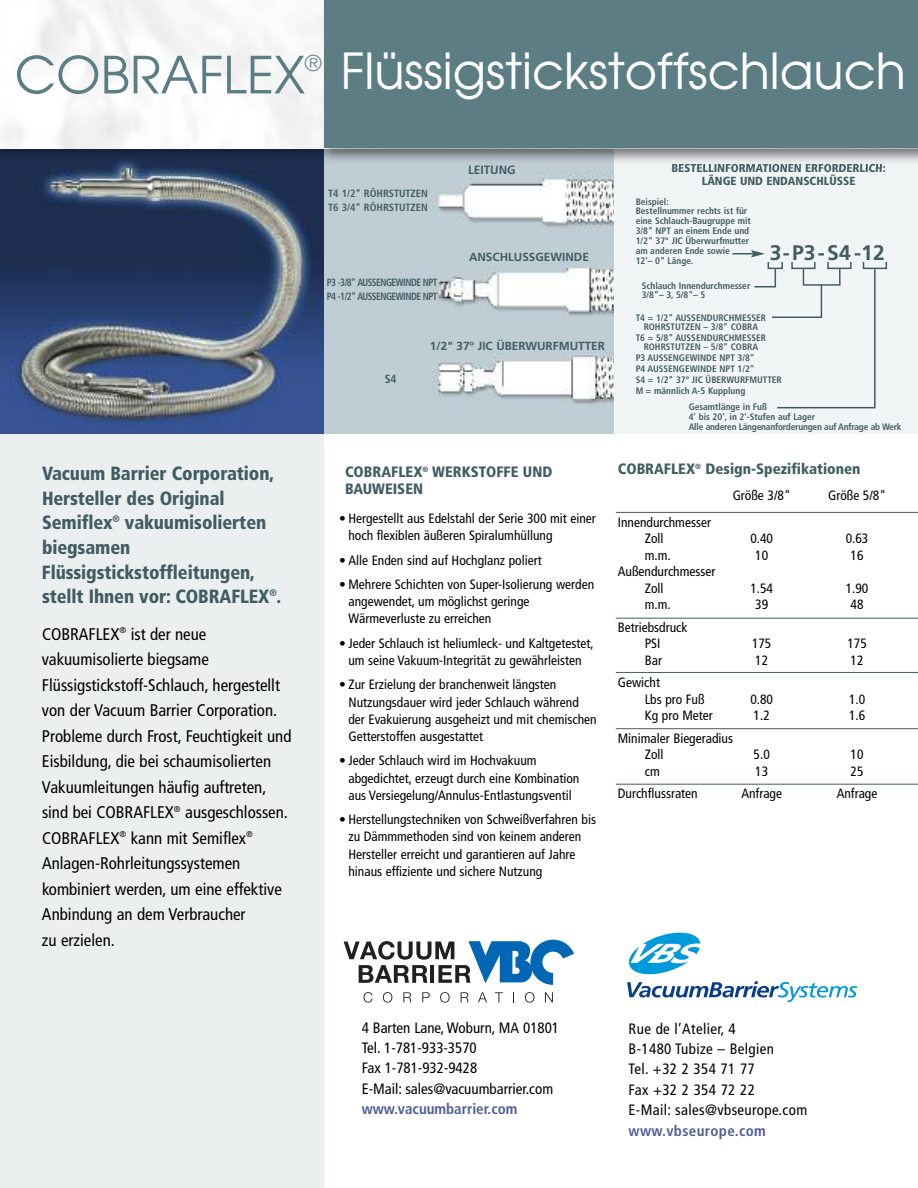
<style>
.page{position:relative;width:918px;height:1188px;background:#fff}
.page>*{position:absolute;margin:0;border:0;box-sizing:border-box;transform-origin:0 0}
.t1{font:51px "Avant Garde";color:#5c7d84}
.t2{font:49.5px "Avant Garde";color:#fff}
.t3{font:21.75px "Avant Garde";color:#5c7d84}
.t4{font:700 21.15px "Frutiger";color:#425d62}
.t5{font:900 condensed 19.2px/24.6px "Frutiger";letter-spacing:-.005em;color:#425d62;scale:.96 1}
.t6{font:condensed 16.8px/25.5px "Frutiger";color:#000}
.t7{font:condensed 15px/20.2px "Frutiger";color:#000}
.t8{font:condensed 15px/20.4px "Frutiger";letter-spacing:.025em;color:#000}
.t9{font:900 condensed 15px/16.8px "Frutiger";color:#425d62}
.t10{font:700 condensed 15px "Frutiger";color:#505e96}
.t11{font:700 condensed 15px "Frutiger";letter-spacing:.025em;color:#505e96}
.t12{font:condensed 13.5px/17.2px "Frutiger";color:#000}
.t13{font:900 condensed 11.7px/12.9px "Frutiger";color:#425d62;text-align:center}
.t14{font:700 11.7px "Frutiger";color:#425d62}
.t15{font:700 condensed 11.7px "Frutiger";color:#425d62}
.t16{font:700 condensed 10.5px/14.1px "Frutiger";letter-spacing:-.05em;color:#425d62;scale:.9 1}
.t17{font:700 condensed 10.5px/14.1px "Frutiger";color:#425d62}
.t18{font:700 condensed 9.45px/9.9px "Frutiger";color:#425d62}
.t19{font:700 condensed 9.45px/9.9px "Frutiger";letter-spacing:-.02em;color:#425d62}
</style>
<div class="page">
<div style="left:0;top:148px;width:324px;height:1040px;background:#ebeff0"></div>
<img style="left:0;top:168px;width:324px;height:266px">
<svg style="left:324px;top:168px;width:290px;height:266px;fill:#bfced5"></svg>
<div style="left:614px;top:148px;width:304px;height:286px;background:#f2f5f5"></div>
<hr style="left:803px;top:284px;width:37px;height:2px;background:#425d62">
<svg style="left:803px;top:269px;width:1px;height:15px"></svg>
<hr style="left:821px;top:285px;width:1px;height:33px;background:#425d62">
<svg style="left:732px;top:250px;width:33px;height:7px"></svg>
<svg style="left:775px;top:269px;width:1px;height:17px"></svg>
<svg style="left:839px;top:269px;width:2px;height:16px"></svg>
<hr style="left:874px;top:269px;width:2px;height:138px;background:#425d62">
<hr style="left:754px;top:286px;width:22px;height:2px;background:#425d62">
<hr style="left:772px;top:316px;width:50px;height:2px;background:#425d62">
<hr style="left:777px;top:407px;width:98px;height:1px;background:#425d62">
<div style="left:768px;top:259px;width:15px;height:10px;border:2px solid #425d62"></div>
<div style="left:791px;top:259px;width:25px;height:10px;border:2px solid #425d62"></div>
<div style="left:827px;top:259px;width:25px;height:10px;border:2px solid #425d62"></div>
<div style="left:863px;top:259px;width:24px;height:10px;border:2px solid #425d62"></div>
<div style="left:765px;top:241px;width:126px;height:21px;background:#f2f5f5"></div>
<img style="left:0;top:148px;width:918px;height:20px">
<div style="left:0;top:0;width:918px;height:148px;background:#f8f8f9"></div>
<svg style="left:324px;top:148px;width:1px;height:20px"></svg>
<img style="left:469px;top:165px;width:46px;height:2px">
<img style="left:672px;top:164px;width:163px;height:3px">
<div style="left:324px;top:0;width:594px;height:148px;background:#5c7d84"></div>
<hr style="left:616px;top:512px;width:302px;height:1px;background:#425d62">
<hr style="left:616px;top:618px;width:302px;height:1px;background:#425d62">
<hr style="left:616px;top:672px;width:302px;height:1px;background:#425d62">
<hr style="left:616px;top:728px;width:302px;height:1px;background:#425d62">
<hr style="left:616px;top:784px;width:302px;height:1px;background:#425d62">
<svg style="left:364px;top:992px;width:8px;height:11px"></svg>
<svg style="left:383px;top:992px;width:9px;height:11px"></svg>
<svg style="left:403px;top:992px;width:8px;height:10px"></svg>
<svg style="left:422px;top:992px;width:8px;height:10px"></svg>
<svg style="left:440px;top:992px;width:10px;height:11px"></svg>
<svg style="left:461px;top:992px;width:8px;height:10px"></svg>
<svg style="left:478px;top:992px;width:9px;height:10px"></svg>
<svg style="left:495px;top:992px;width:8px;height:10px"></svg>
<svg style="left:525px;top:992px;width:9px;height:11px"></svg>
<svg style="left:545px;top:992px;width:8px;height:10px"></svg>
<svg style="left:344px;top:940px;width:230px;height:45px"></svg>
<svg style="left:628px;top:933px;width:72px;height:41px"></svg>
<svg style="left:627px;top:981px;width:230px;height:21px"></svg>
<h1 class="t1" style="left:15px;top:46px;width:292px">COBRAFLEX</h1>
<h3 class="t3" style="left:305px;top:51px;width:18px">®</h3>
<h2 class="t2" style="left:341px;top:43px;width:567px">Flüssigstickstoffschlauch</h2>
<h3 class="t5" style="left:42px;top:463px;width:251px">Vacuum Barrier Corporation,<br>Hersteller des Original<br>Semiflex<sup>®</sup> vakuumisolierten biegsamen<br>Flüssigstickstoffleitungen, stellt Ihnen vor: COBRAFLEX<sup>®</sup>.</h3>
<p class="t6" style="left:42px;top:622px;width:251px">COBRAFLEX<sup>®</sup> ist der neue vakuumisolierte biegsame Flüssigstickstoff-Schlauch, hergestellt von der Vacuum Barrier Corporation.<br>Probleme durch Frost, Feuchtigkeit und Eisbildung, die bei schaumisolierten Vakuumleitungen häufig auftreten, sind bei COBRAFLEX<sup>®</sup> ausgeschlossen.<br>COBRAFLEX<sup>®</sup> kann mit Semiflex<sup>® </sup>Anlagen-Rohrleitungssystemen kombiniert werden, um eine effektive Anbindung an dem Verbraucher<br>zu erzielen.</p>
<p class="t17" style="left:328px;top:187px;width:101px">T4 1/2" RÖHRSTUTZEN<br>T6 3/4" RÖHRSTUTZEN</p>
<p class="t16" style="left:327px;top:276px;width:125px">P3 -3/8" AUSSENGEWINDE NPT<br>P4 -1/2" AUSSENGEWINDE NPT</p>
<p class="t14" style="left:468px;top:165px;width:49px">LEITUNG</p>
<p class="t14" style="left:469px;top:253px;width:121px">ANSCHLUSSGEWINDE</p>
<p class="t15" style="left:385px;top:374px;width:13px">S4</p>
<p class="t14" style="left:430px;top:342px;width:177px">1/2" 37º JIC ÜBERWURFMUTTER</p>
<p class="t9" style="left:345px;top:465px;width:209px">COBRAFLEX<sup>®</sup> WERKSTOFFE UND<br>BAUWEISEN</p>
<p class="t12" style="left:348px;top:511px;width:249px;text-indent:-9px">• Hergestellt aus Edelstahl der Serie 300 mit einer hoch flexiblen äußeren Spiralumhüllung</p>
<p class="t12" style="left:339px;top:552px;width:204px">• Alle Enden sind auf Hochglanz poliert</p>
<p class="t12" style="left:348px;top:577px;width:247px;text-indent:-9px">• Mehrere Schichten von Super-Isolierung werden angewendet, um möglichst geringe<br>Wärmeverluste zu erreichen</p>
<p class="t12" style="left:339px;top:636px;width:256px;text-align:center">• Jeder Schlauch ist heliumleck- und Kaltgetestet, um seine Vakuum-Integrität zu gewährleisten</p>
<p class="t12" style="left:348px;top:677px;width:250px;text-indent:-9px">• Zur Erzielung der branchenweit längsten Nutzungsdauer wird jeder Schlauch während der Evakuierung ausgeheizt und mit chemischen Getterstoffen ausgestattet</p>
<p class="t12" style="left:348px;top:753px;width:232px;text-indent:-9px">• Jeder Schlauch wird im Hochvakuum abgedichtet, erzeugt durch eine Kombination aus Versiegelung/Annulus-Entlastungsventil</p>
<p class="t12" style="left:348px;top:812px;width:249px;text-indent:-9px">• Herstellungstechniken von Schweißverfahren bis zu Dämmmethoden sind von keinem anderen Hersteller erreicht und garantieren auf Jahre hinaus effiziente und sichere Nutzung</p>
<p class="t13" style="left:671px;top:163px;width:216px">BESTELLINFORMATIONEN ERFORDERLICH:<br>LÄNGE UND ENDANSCHLÜSSE</p>
<p class="t18" style="left:636px;top:197px;width:117px">Beispiel:<br>Bestellnummer rechts ist für eine Schlauch-Baugruppe mit<br>3/8" NPT an einem Ende und<br>1/2" 37° JIC Überwurfmutter am anderen Ende sowie<br>12'– 0" Länge.</p>
<p class="t18" style="left:642px;top:282px;width:110px;line-height:9.4px">Schlauch Innendurchmesser<br>3/8"– 3, 5/8"– 5</p>
<h3 class="t4" style="left:770px;top:244px;width:116px">3-P3-S4 -12</h3>
<p class="t18" style="left:636px;top:314px;width:132px;line-height:9.4px;text-align:center">T4 = 1/2" AUSSENDURCHMESSER<br>ROHRSTUTZEN – 3/8" COBRA</p>
<p class="t18" style="left:636px;top:334px;width:132px;line-height:9.4px;text-align:center">T6 = 5/8" AUSSENDURCHMESSER<br>ROHRSTUTZEN – 5/8" COBRA</p>
<p class="t18" style="left:636px;top:353px;width:148px;line-height:10.9px">P3 AUSSENGEWINDE NPT 3/8"<br>P4 AUSSENGEWINDE NPT 1/2"<br>S4 = 1/2" 37º JIC ÜBERWURFMUTTER<br>M = männlich A-5 Kupplung</p>
<p class="t19" style="left:689px;top:402px;width:214px">Gesamtlänge in Fuß<br>4' bis 20', in 2'-Stufen auf Lager<br>Alle anderen Längenanforderungen auf Anfrage ab Werk</p>
<p class="t9" style="left:618px;top:462px;width:244px">COBRAFLEX<sup>®</sup> Design-Spezifikationen</p>
<p class="t12" style="left:733px;top:487px;width:60px">Größe 3/8"</p>
<p class="t12" style="left:828px;top:487px;width:60px">Größe 5/8"</p>
<p class="t12" style="left:645px;top:515px;width:68px;line-height:16.5px;text-indent:-27px">Innendurchmesser<br>Zoll</p>
<p class="t12" style="left:750px;top:531px;width:24px">0.40</p>
<p class="t12" style="left:846px;top:531px;width:24px">0.63</p>
<p class="t12" style="left:645px;top:548px;width:27px">m.m.</p>
<p class="t12" style="left:755px;top:548px;width:14px">10</p>
<p class="t12" style="left:851px;top:548px;width:14px">16</p>
<p class="t12" style="left:645px;top:565px;width:72px;line-height:16.5px;text-indent:-27px">Außendurchmesser<br>Zoll</p>
<p class="t12" style="left:750px;top:581px;width:24px">1.54</p>
<p class="t12" style="left:846px;top:581px;width:24px">1.90</p>
<p class="t12" style="left:645px;top:597px;width:27px">m.m.</p>
<p class="t12" style="left:755px;top:597px;width:14px">39</p>
<p class="t12" style="left:851px;top:597px;width:14px">48</p>
<p class="t12" style="left:618px;top:620px;width:71px;line-height:16.5px;text-align:center">Betriebsdruck<br>PSI</p>
<p class="t12" style="left:752px;top:636px;width:21px">175</p>
<p class="t12" style="left:847px;top:636px;width:21px">175</p>
<p class="t12" style="left:645px;top:653px;width:19px">Bar</p>
<p class="t12" style="left:755px;top:653px;width:14px">12</p>
<p class="t12" style="left:851px;top:653px;width:14px">12</p>
<p class="t12" style="left:645px;top:676px;width:61px;line-height:16.5px;text-indent:-27px">Gewicht<br>Lbs pro Fuß</p>
<p class="t12" style="left:750px;top:692px;width:24px">0.80</p>
<p class="t12" style="left:849px;top:692px;width:18px">1.0</p>
<p class="t12" style="left:645px;top:708px;width:70px">Kg pro Meter</p>
<p class="t12" style="left:754px;top:708px;width:18px">1.2</p>
<p class="t12" style="left:849px;top:708px;width:18px">1.6</p>
<p class="t12" style="left:645px;top:731px;width:90px;line-height:16.5px;text-indent:-27px">Minimaler Biegeradius<br>Zoll</p>
<p class="t12" style="left:754px;top:747px;width:18px">5.0</p>
<p class="t12" style="left:851px;top:747px;width:14px">10</p>
<p class="t12" style="left:645px;top:764px;width:16px">cm</p>
<p class="t12" style="left:755px;top:764px;width:14px">13</p>
<p class="t12" style="left:851px;top:764px;width:14px">25</p>
<p class="t12" style="left:618px;top:786px;width:81px">Durchflussraten</p>
<p class="t12" style="left:741px;top:786px;width:42px">Anfrage</p>
<p class="t12" style="left:837px;top:786px;width:42px">Anfrage</p>
<p class="t7" style="left:362px;top:1019px;width:199px">4 Barten Lane, Woburn, MA 01801<br>Tel. 1-781-933-3570<br>Fax 1-781-932-9428<br>E-Mail: sales@vacuumbarrier.com</p>
<p class="t10" style="left:362px;top:1103px;width:157px">www.vacuumbarrier.com</p>
<p class="t8" style="left:629px;top:1019px;width:180px">Rue de l’Atelier, 4<br>B-1480 Tubize – Belgien<br>Tel. +32 2 354 71 77<br>Fax +32 2 354 72 22<br>E-Mail: sales@vbseurope.com</p>
<p class="t11" style="left:629px;top:1124px;width:139px">www.vbseurope.com</p>
</div>
